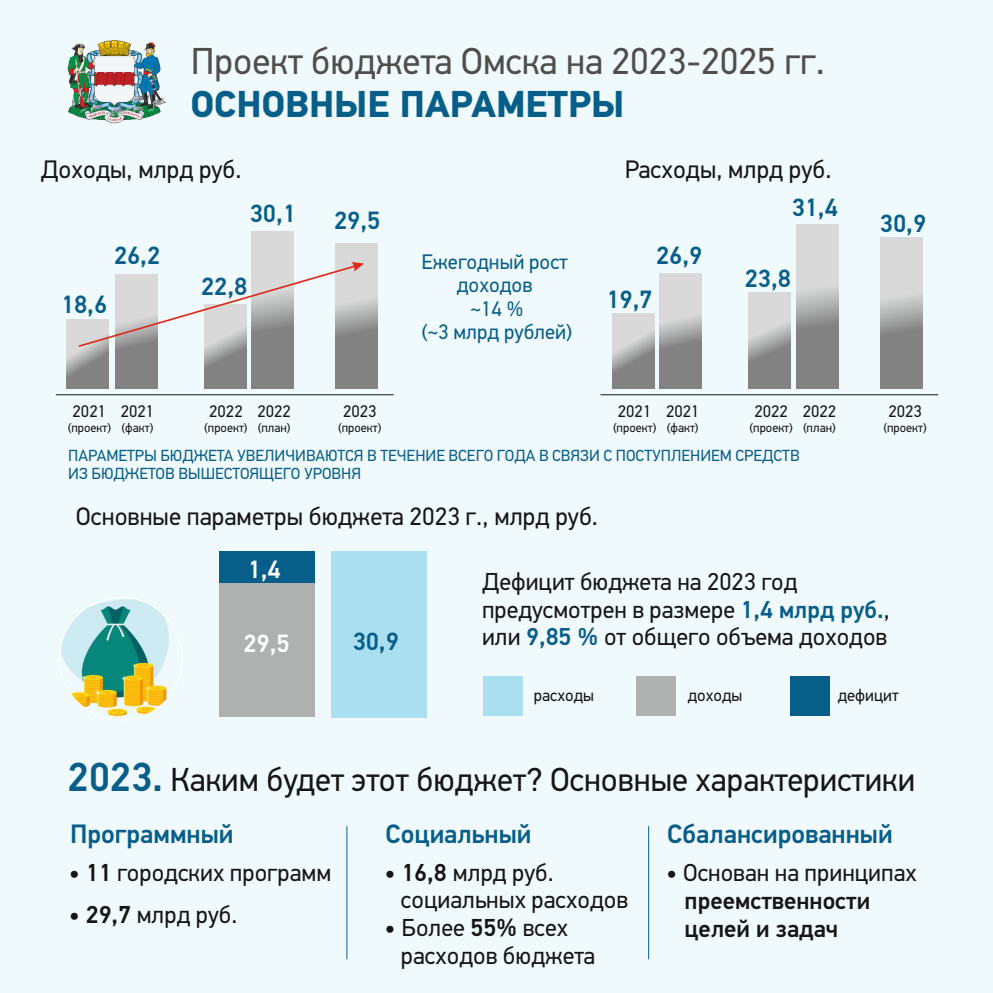
<style>
.page{position:relative;width:993px;height:993px;background:#fff}
.page>*{position:absolute;margin:0;border:0;box-sizing:border-box;transform-origin:0 0}
.t1{font:37.41px "PF Din Text Pro";color:#4e4e4d}
.t2{font:700 37.41px "PF Din Text Pro";color:#065e89}
.t3{font:33.25px "PF Din Text Pro";color:#151616}
.t4{font:500 26.57px "PF Din Text Pro";color:#065e89}
.t5{font:25.2px "PF Din Text Pro";color:#151616}
.t6{font:500 24.95px "PF Din Text Pro";color:#065e89}
.t7{font:500 24.95px "PF Din Text Pro";color:#fff}
.t8{font:24.46px/27.5px "PF Din Text Pro";color:#151616}
.t9{font:500 24.46px/27.9px "PF Din Text Pro";color:#151616}
.t10{font:24.39px/27.8px "PF Din Text Pro";color:#151616}
.t11{font:20.93px/23.4px "PF Din Text Pro";color:#065e89;text-align:center}
.t12{font:16.8px "PF Din Text Pro";color:#151616}
.t13{font:16.03px/17.9px "PF Din Text Pro";color:#065e89}
.t14{font:12.6px "PF Din Text Pro";color:#151616}
.s1{font-weight:500;color:#065e89}
.s2{font-weight:500;font-size:40.56px;color:#065e89}
.s3{font-weight:500}
.s4{font-weight:400}
</style>
<div class="page">
<div style="left:0;top:0;width:992px;height:992px;background:#f0f9fc"></div>
<img style="left:67px;top:40px;width:100px;height:84px">
<div style="left:220px;top:573px;width:95px;height:144px;background:#afb0b0"></div>
<div style="left:115px;top:274px;width:42px;height:114px;background:#818281"></div>
<hr style="left:56px;top:394px;width:337px;height:1px;background:#151616">
<hr style="left:346px;top:825px;width:1px;height:133px;background:#065e89">
<svg style="left:204px;top:347px;width:42px;height:41px;background:#898a89"></svg>
<svg style="left:252px;top:231px;width:42px;height:157px;background:#a6a7a7"></svg>
<svg style="left:336px;top:243px;width:42px;height:145px;background:#a5a5a5"></svg>
<svg style="left:612px;top:313px;width:41px;height:75px;background:#afafaf"></svg>
<svg style="left:659px;top:273px;width:42px;height:115px;background:#aeaeae"></svg>
<hr style="left:600px;top:394px;width:337px;height:1px;background:#151616">
<svg style="left:748px;top:292px;width:42px;height:96px;background:#aeafaf"></svg>
<svg style="left:796px;top:224px;width:42px;height:164px;background:#adaeae"></svg>
<svg style="left:880px;top:237px;width:42px;height:151px;background:#aeaeae"></svg>
<hr style="left:648px;top:825px;width:1px;height:133px;background:#065e89">
<div style="left:332px;top:551px;width:95px;height:166px;background:#aadff0"></div>
<svg style="left:67px;top:320px;width:42px;height:68px;background:#9fa0a0"></svg>
<div style="left:220px;top:551px;width:95px;height:31px;background:#065e89"></div>
<div style="left:482px;top:676px;width:40px;height:40px;background:#aadff0"></div>
<div style="left:635px;top:676px;width:40px;height:40px;background:#afb0b0"></div>
<div style="left:789px;top:676px;width:40px;height:40px;background:#065e89"></div>
<img style="left:60px;top:597px;width:122px;height:122px;border-radius:50%">
<svg style="left:79px;top:262px;width:285px;height:85px"></svg>
<h1 class="t1" style="left:191px;top:46px;width:635px">Проект бюджета Омска на 2023-2025 гг.</h1>
<h1 class="t2" style="left:191px;top:89px;width:435px">ОСНОВНЫЕ ПАРАМЕТРЫ</h1>
<h3 class="t5" style="left:41px;top:159px;width:202px">Доходы, млрд руб.</h3>
<h3 class="t5" style="left:624px;top:159px;width:208px">Расходы, млрд руб.</h3>
<h3 class="t6" style="left:250px;top:203px;width:48px">30,1</h3>
<h3 class="t6" style="left:791px;top:197px;width:48px">31,4</h3>
<h3 class="t6" style="left:334px;top:210px;width:48px">29,5</h3>
<h3 class="t6" style="left:879px;top:213px;width:48px">30,9</h3>
<h3 class="t6" style="left:114px;top:245px;width:48px">26,2</h3>
<h3 class="t6" style="left:61px;top:294px;width:48px">18,6</h3>
<h3 class="t6" style="left:201px;top:276px;width:48px">22,8</h3>
<h3 class="t11" style="left:421px;top:252px;width:152px">Ежегодный рост доходов<br>~14 %<br>(~3 млрд рублей)</h3>
<h3 class="t6" style="left:656px;top:245px;width:48px">26,9</h3>
<h3 class="t6" style="left:606px;top:290px;width:48px">19,7</h3>
<h3 class="t6" style="left:744px;top:268px;width:48px">23,8</h3>
<p class="t12" style="left:73px;top:404px;width:35px">2021</p>
<p class="t14" style="left:68px;top:422px;width:45px">(проект)</p>
<p class="t12" style="left:121px;top:404px;width:35px">2021</p>
<p class="t14" style="left:122px;top:422px;width:33px">(факт)</p>
<p class="t12" style="left:209px;top:404px;width:35px">2022</p>
<p class="t14" style="left:204px;top:422px;width:45px">(проект)</p>
<p class="t12" style="left:257px;top:404px;width:35px">2022</p>
<p class="t14" style="left:257px;top:422px;width:34px">(план)</p>
<p class="t12" style="left:343px;top:404px;width:35px">2023</p>
<p class="t14" style="left:338px;top:422px;width:45px">(проект)</p>
<p class="t12" style="left:617px;top:404px;width:35px">2021</p>
<p class="t14" style="left:612px;top:422px;width:45px">(проект)</p>
<p class="t12" style="left:665px;top:404px;width:35px">2021</p>
<p class="t14" style="left:666px;top:422px;width:33px">(факт)</p>
<p class="t12" style="left:754px;top:404px;width:35px">2022</p>
<p class="t14" style="left:749px;top:422px;width:45px">(проект)</p>
<p class="t12" style="left:802px;top:404px;width:35px">2022</p>
<p class="t14" style="left:802px;top:422px;width:34px">(план)</p>
<p class="t12" style="left:888px;top:404px;width:35px">2023</p>
<p class="t14" style="left:883px;top:422px;width:45px">(проект)</p>
<p class="t13" style="left:68px;top:447px;width:732px">ПАРАМЕТРЫ БЮДЖЕТА УВЕЛИЧИВАЮТСЯ В ТЕЧЕНИЕ ВСЕГО ГОДА В СВЯЗИ С ПОСТУПЛЕНИЕМ СРЕДСТВ<br>ИЗ БЮДЖЕТОВ ВЫШЕСТОЯЩЕГО УРОВНЯ</p>
<h3 class="t5" style="left:76px;top:505px;width:523px">Основные параметры бюджета 2023 г., млрд руб.</h3>
<h3 class="t7" style="left:247px;top:558px;width:35px">1,4</h3>
<h3 class="t7" style="left:243px;top:633px;width:48px">29,5</h3>
<h3 class="t6" style="left:352px;top:631px;width:48px">30,9</h3>
<h3 class="t10" style="left:482px;top:569px;width:409px">Дефицит бюджета на 2023 год предусмотрен в размере <span class="s1">1,4 млрд руб.</span>, или <span class="s1">9,85 %</span> от общего объема доходов</h3>
<p class="t12" style="left:533px;top:688px;width:62px">расходы</p>
<p class="t12" style="left:687px;top:688px;width:56px">доходы</p>
<p class="t12" style="left:837px;top:688px;width:62px">дефицит</p>
<h2 class="t3" style="left:67px;top:765px;width:849px"><span class="s2">2023.</span> Каким будет этот бюджет? Основные характеристики</h2>
<h3 class="t4" style="left:70px;top:822px;width:165px">Программный</h3>
<h3 class="t8" style="left:69px;top:860px;width:264px"><span class="s3">• 11</span> городских программ</h3>
<h3 class="t8" style="left:69px;top:902px;width:170px"><span class="s3">• 29,7</span> млрд руб.</h3>
<h3 class="t4" style="left:667px;top:822px;width:227px">Сбалансированный</h3>
<h3 class="t9" style="left:684px;top:860px;width:234px;text-indent:-19px">• <span class="s4">Основан на принципах </span>преемственности целей и задач</h3>
<h3 class="t4" style="left:385px;top:822px;width:147px">Социальный</h3>
<h3 class="t8" style="left:401px;top:860px;width:229px;text-indent:-16px"><span class="s3">• 16,8</span> млрд руб. социальных расходов</h3>
<h3 class="t8" style="left:401px;top:915px;width:196px;text-indent:-16px"><span class="s3">•</span> Более <span class="s3">55%</span> всех расходов бюджета</h3>
</div>
